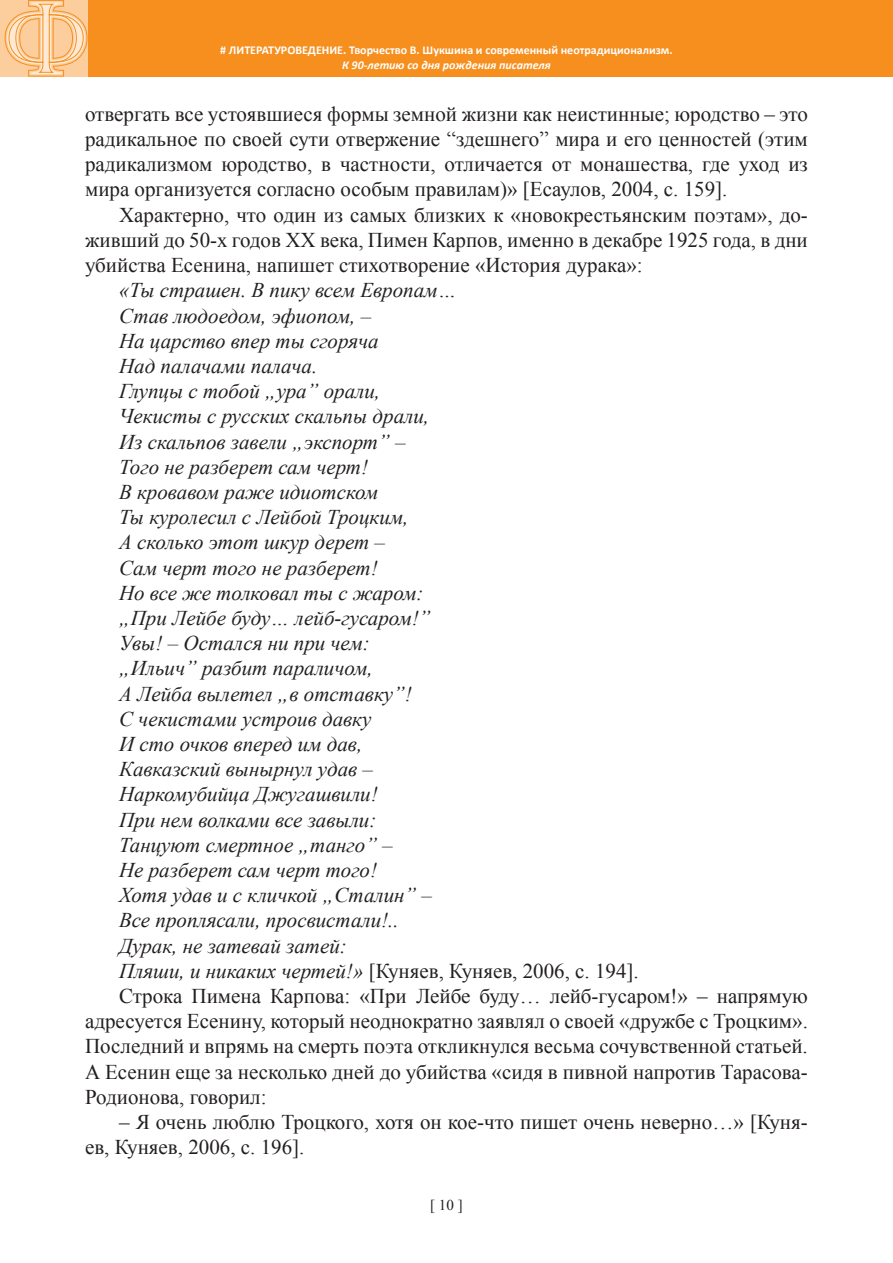
<style>
.page{position:relative;width:893px;height:1263px;background:#fff}
.page>*{position:absolute;margin:0;border:0;box-sizing:border-box;transform-origin:0 0}
.t1{font:21px/25.2px "Times New Roman";color:#231f20;text-align:justify}
.t2{font:italic 21px "Times New Roman";color:#231f20}
.t3{font:15px "Times New Roman";color:#231f20}
.t4{font:700 12px "Calibri";color:#fff}
.t5{font:italic 700 12px "Calibri";color:#fff}
.s1{font-style:italic}
</style>
<div class="page">
<div style="left:0;top:0;width:893px;height:77px;background:#f68f1e"></div>
<div style="left:0;top:0;width:88px;height:77px;background:#fdce9d"></div>
<svg style="left:4px;top:0;width:84px;height:77px"></svg>
<p class="t4" style="left:220px;top:43px;width:454px"># ЛИТЕРАТУРОВЕДЕНИЕ. Творчество В. Шукшина и современный неотрадиционализм.</p>
<p class="t5" style="left:342px;top:57px;width:210px">К 90-летию со дня рождения писателя</p>
<p class="t1" style="left:85px;top:101px;width:724px">отвергать все устоявшиеся формы земной жизни как неистинные; юродство – это радикальное по своей сути отвержение “здешнего” мира и его ценностей (этим радикализмом юродство, в частности, отличается от монашества, где уход из мира организуется согласно особым правилам)» [Есаулов, 2004, с. 159].</p>
<p class="t1" style="left:85px;top:202px;width:724px;text-indent:34px">Характерно, что один из самых близких к «новокрестьянским поэтам», до&shy;живший до 50-х годов ХХ века, Пимен Карпов, именно в декабре 1925 года, в дни убийства Есенина, напишет стихотворение «История дурака»:</p>
<p class="t2" style="left:119px;top:276px;width:339px">«Ты страшен. В пику всем Европам…</p>
<p class="t2" style="left:119px;top:301px;width:254px">Став людоедом, эфиопом, –</p>
<p class="t2" style="left:119px;top:326px;width:261px">На царство впер ты сгоряча</p>
<p class="t2" style="left:119px;top:351px;width:200px">Над палачами палача.</p>
<p class="t2" style="left:119px;top:377px;width:263px">Глупцы с тобой „ура” орали,</p>
<p class="t2" style="left:119px;top:402px;width:312px">Чекисты с русских скальпы драли,</p>
<p class="t2" style="left:119px;top:427px;width:288px">Из скальпов завели „экспорт” –</p>
<p class="t2" style="left:119px;top:452px;width:251px">Того не разберет сам черт!</p>
<p class="t2" style="left:119px;top:477px;width:261px">В кровавом раже идиотском</p>
<p class="t2" style="left:119px;top:503px;width:291px">Ты куролесил с Лейбой Троцким,</p>
<p class="t2" style="left:119px;top:528px;width:268px">А сколько этот шкур дерет –</p>
<p class="t2" style="left:119px;top:553px;width:260px">Сам черт того не разберет!</p>
<p class="t2" style="left:119px;top:578px;width:306px">Но все же толковал ты с жаром:</p>
<p class="t2" style="left:119px;top:603px;width:313px">„При Лейбе буду… лейб-гусаром!”</p>
<p class="t2" style="left:119px;top:629px;width:252px">Увы! – Остался ни при чем:</p>
<p class="t2" style="left:119px;top:654px;width:255px">„Ильич” разбит параличом,</p>
<p class="t2" style="left:119px;top:679px;width:294px">А Лейба вылетел „в отставку”!</p>
<p class="t2" style="left:119px;top:704px;width:254px">С чекистами устроив давку</p>
<p class="t2" style="left:119px;top:729px;width:245px">И сто очков вперед им дав,</p>
<p class="t2" style="left:119px;top:755px;width:255px">Кавказский вынырнул удав –</p>
<p class="t2" style="left:119px;top:780px;width:260px">Наркомубийца Джугашвили!</p>
<p class="t2" style="left:119px;top:805px;width:259px">При нем волками все завыли:</p>
<p class="t2" style="left:119px;top:830px;width:275px">Танцуют смертное „танго” –</p>
<p class="t2" style="left:119px;top:855px;width:260px">Не разберет сам черт того!</p>
<p class="t2" style="left:119px;top:881px;width:314px">Хотя удав и с кличкой „Сталин” –</p>
<p class="t2" style="left:119px;top:906px;width:281px">Все проплясали, просвистали!..</p>
<p class="t2" style="left:119px;top:931px;width:229px">Дурак, не затевай затей:</p>
<p class="t1" style="left:119px;top:958px;width:521px"><span class="s1">Пляши, и никаких чертей!»</span> [Куняев, Куняев, 2006, с. 194].</p>
<p class="t1" style="left:119px;top:983px;width:690px">Строка Пимена Карпова: «При Лейбе буду… лейб-гусаром!» – напрямую</p>
<p class="t1" style="left:85px;top:1008px;width:724px">адресуется Есенину, который неоднократно заявлял о своей «дружбе с Троцким».</p>
<p class="t1" style="left:85px;top:1033px;width:724px">Последний и впрямь на смерть поэта откликнулся весьма сочувственной статьей.</p>
<p class="t1" style="left:85px;top:1059px;width:724px">А Есенин еще за несколько дней до убийства «сидя в пивной напротив Тарасова-</p>
<p class="t1" style="left:85px;top:1084px;width:183px">Родионова, говорил:</p>
<p class="t1" style="left:85px;top:1109px;width:724px;text-indent:34px">– Я очень люблю Троцкого, хотя он кое-что пишет очень неверно…» [Куня&shy;ев, Куняев, 2006, с. 196].</p>
<p class="t3" style="left:430px;top:1194px;width:34px">[ 10 ]</p>
</div>
